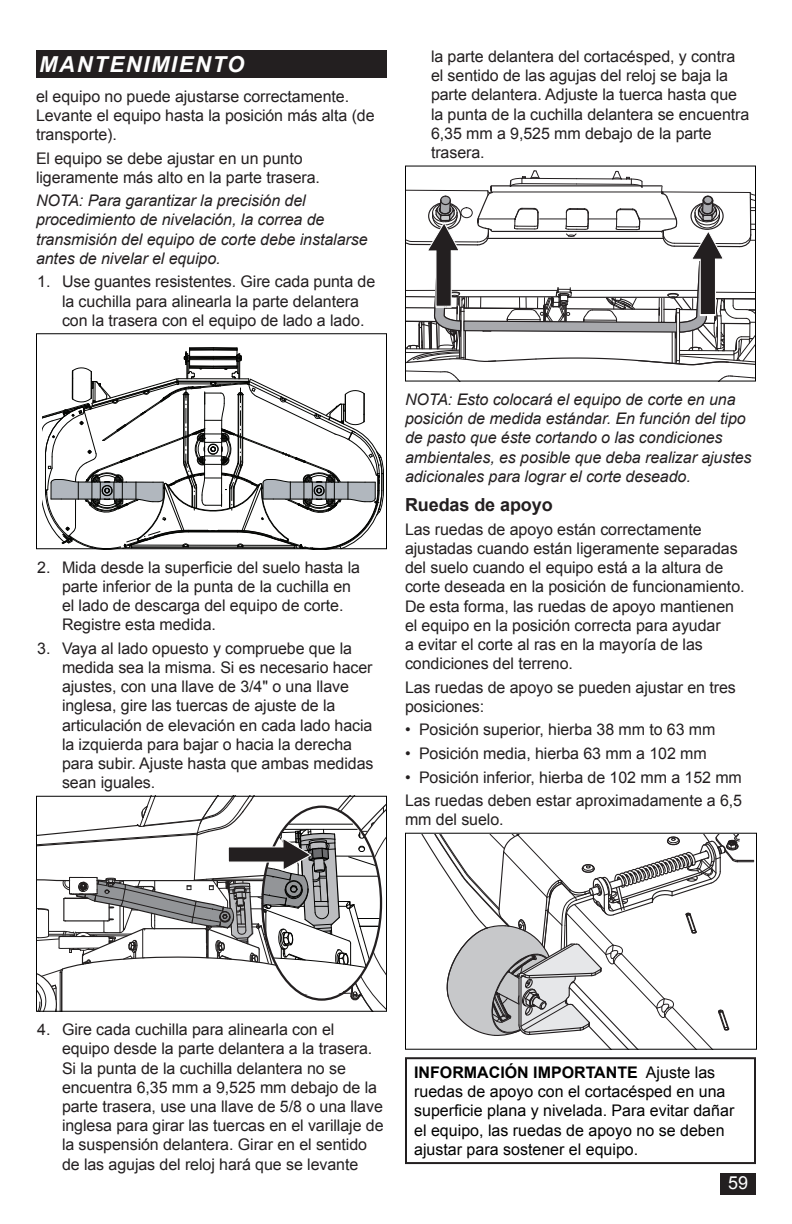
<style>
.page{position:relative;width:792px;height:1224px;background:#fff}
.page>*{position:absolute;margin:0;border:0;box-sizing:border-box;transform-origin:0 0}
.t1{font:italic 700 22px "Arial";letter-spacing:.075em;color:#fff}
.Head_9_SP{font:700 18px "Arial";letter-spacing:-.005em;color:#231f20}
.t2{font:18px "Arial";color:#fff}
.Body_Text_SP{font:16px/19.2px "Arial";letter-spacing:-.005em;color:#231f20}
.Body_Text_SP-2{font:italic 16px/19.2px "Arial";letter-spacing:-.005em;color:#231f20}
.t3{font:16px/19.2px "Arial";color:#000}
.s1{font-weight:700}
</style>
<div class="page">
<div style="left:721px;top:1174px;width:35px;height:21px;background:#231f20"></div>
<div style="left:36px;top:50px;width:351px;height:28px;background:#231f20"></div>
<svg style="left:42px;top:347px;width:342px;height:200px"></svg>
<div style="left:36px;top:333px;width:351px;height:216px;border:1px solid #000"></div>
<svg style="left:38px;top:798px;width:347px;height:212px"></svg>
<div style="left:36px;top:796px;width:351px;height:216px;border:1px solid #000"></div>
<svg style="left:407px;top:170px;width:347px;height:210px"></svg>
<div style="left:405px;top:166px;width:351px;height:216px;border:1px solid #000"></div>
<svg style="left:422px;top:835px;width:332px;height:213px"></svg>
<div style="left:405px;top:833px;width:352px;height:217px;border:1px solid #000"></div>
<div style="left:405px;top:1057px;width:351px;height:107px;border:2px solid #231f20"></div>
<h1 class="t1" style="left:39px;top:50px;width:207px">MANTENIMIENTO</h1>
<p class="Body_Text_SP" style="left:36px;top:87px;width:340px">el equipo no puede ajustarse correctamente.<br>Levante el equipo hasta la posición más alta (de transporte).</p>
<p class="Body_Text_SP" style="left:36px;top:149px;width:286px">El equipo se debe ajustar en un punto ligeramente más alto en la parte trasera.</p>
<p class="Body_Text_SP-2" style="left:36px;top:191px;width:333px">NOTA: Para garantizar la precisión del procedimiento de nivelación, la correa de transmisión del equipo de corte debe instalarse antes de nivelar el equipo.</p>
<p class="Body_Text_SP" style="left:62px;top:272px;width:315px;text-indent:-25px">1. Use guantes resistentes. Gire cada punta de la cuchilla para alinearla la parte delantera con la trasera con el equipo de lado a lado.</p>
<p class="Body_Text_SP" style="left:62px;top:558px;width:300px;text-indent:-25px">2. Mida desde la superficie del suelo hasta la parte inferior de la punta de la cuchilla en el lado de descarga del equipo de corte.<br>Registre esta medida.</p>
<p class="Body_Text_SP" style="left:62px;top:639px;width:313px;text-indent:-25px">3. Vaya al lado opuesto y compruebe que la medida sea la misma. Si es necesario hacer ajustes, con una llave de 3/4" o una llave inglesa, gire las tuercas de ajuste de la articulación de elevación en cada lado hacia la izquierda para bajar o hacia la derecha para subir. Ajuste hasta que ambas medidas sean iguales.</p>
<p class="Body_Text_SP" style="left:431px;top:47px;width:320px">la parte delantera del cortacésped, y contra el sentido de las agujas del reloj se baja la parte delantera. Adjuste la tuerca hasta que la punta de la cuchilla delantera se encuentra 6,35 mm a 9,525 mm debajo de la parte trasera.</p>
<p class="Body_Text_SP-2" style="left:405px;top:390px;width:348px">NOTA: Esto colocará el equipo de corte en una posición de medida estándar. En función del tipo de pasto que éste cortando o las condiciones ambientales, es posible que deba realizar ajustes adicionales para lograr el corte deseado.</p>
<p class="Head_9_SP" style="left:405px;top:493px;width:149px">Ruedas de apoyo</p>
<p class="Body_Text_SP" style="left:405px;top:520px;width:341px">Las ruedas de apoyo están correctamente ajustadas cuando están ligeramente separadas del suelo cuando el equipo está a la altura de corte deseada en la posición de funcionamiento.<br>De esta forma, las ruedas de apoyo mantienen el equipo en la posición correcta para ayudar<br>a evitar el corte al ras en la mayoría de las condiciones del terreno.</p>
<p class="Body_Text_SP" style="left:405px;top:678px;width:332px">Las ruedas de apoyo se pueden ajustar en tres posiciones:</p>
<p class="Body_Text_SP" style="left:405px;top:720px;width:312px">• Posición superior, hierba 38 mm to 63 mm</p>
<p class="Body_Text_SP" style="left:405px;top:744px;width:303px">• Posición media, hierba 63 mm a 102 mm</p>
<p class="Body_Text_SP" style="left:405px;top:767px;width:338px">• Posición inferior, hierba de 102 mm a 152 mm</p>
<p class="Body_Text_SP" style="left:405px;top:791px;width:339px">Las ruedas deben estar aproximadamente a 6,5 mm del suelo.</p>
<p class="Body_Text_SP" style="left:62px;top:1020px;width:323px;text-indent:-25px">4. Gire cada cuchilla para alinearla con el equipo desde la parte delantera a la trasera.<br>Si la punta de la cuchilla delantera no se encuentra 6,35 mm a 9,525 mm debajo de la parte trasera, use una llave de 5/8 o una llave inglesa para girar las tuercas en el varillaje de la suspensión delantera. Girar en el sentido de las agujas del reloj hará que se levante</p>
<p class="t3" style="left:414px;top:1063px;width:322px"><span class="s1">INFORMACIÓN IMPORTANTE</span> Ajuste las ruedas de apoyo con el cortacésped en una superficie plana y nivelada. Para evitar dañar el equipo, las ruedas de apoyo no se deben ajustar para sostener el equipo.</p>
<p class="t2" style="left:728px;top:1171px;width:22px">59</p>
</div>
